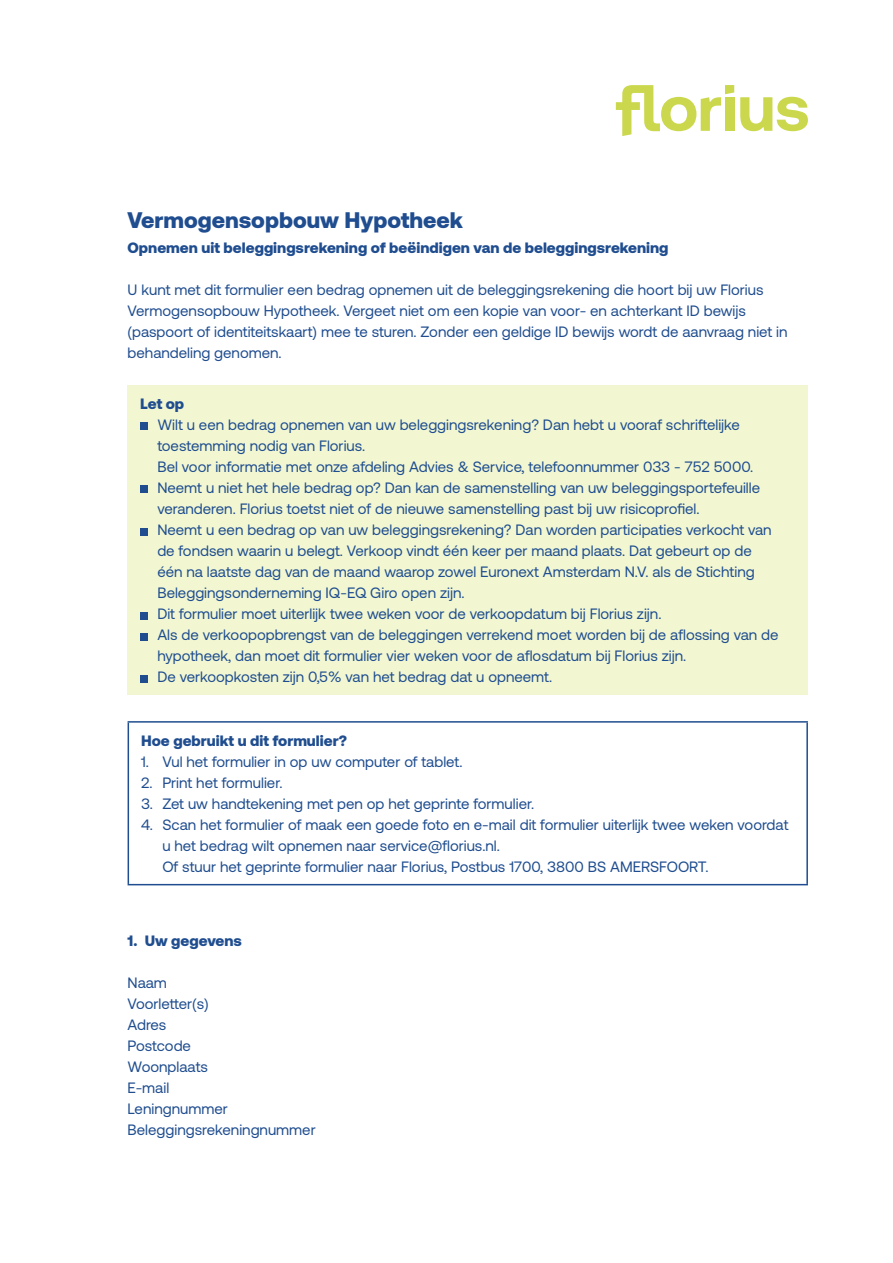
<style>
.page{position:relative;width:893px;height:1263px;background:#fff}
.page>*{position:absolute;margin:0;border:0;box-sizing:border-box;transform-origin:0 0}
.t1{font:900 22.5px "Aeonik";color:#1f4d8f}
.t2{font:15px/21px "Aeonik";color:#1f4d8f}
.t3{font:900 15px "Aeonik";color:#1f4d8f}
</style>
<div class="page">
<div style="left:128px;top:385px;width:680px;height:310px;background:#f2f7d2"></div>
<div style="left:140px;top:423px;width:8px;height:7px;background:#1f4d8f"></div>
<div style="left:140px;top:486px;width:8px;height:7px;background:#1f4d8f"></div>
<div style="left:140px;top:528px;width:8px;height:7px;background:#1f4d8f"></div>
<div style="left:140px;top:612px;width:8px;height:7px;background:#1f4d8f"></div>
<div style="left:140px;top:633px;width:8px;height:7px;background:#1f4d8f"></div>
<div style="left:140px;top:675px;width:8px;height:7px;background:#1f4d8f"></div>
<hr style="left:128px;top:721px;width:680px;height:2px;background:#1f4d8f">
<hr style="left:128px;top:723px;width:1px;height:161px;background:#1f4d8f">
<hr style="left:806px;top:723px;width:2px;height:161px;background:#1f4d8f">
<hr style="left:128px;top:884px;width:680px;height:1px;background:#1f4d8f">
<svg style="left:740px;top:97px;width:68px;height:34px"></svg>
<svg style="left:616px;top:85px;width:118px;height:51px"></svg>
<h1 class="t1" style="left:128px;top:207px;width:337px">Vermogensopbouw Hypotheek</h1>
<p class="t3" style="left:128px;top:239px;width:542px">Opnemen uit beleggingsrekening of beëindigen van de beleggingsrekening</p>
<p class="t2" style="left:128px;top:279px;width:662px">U kunt met dit formulier een bedrag opnemen uit de beleggingsrekening die hoort bij uw Florius Vermogensopbouw Hypotheek. Vergeet niet om een kopie van voor- en achterkant ID bewijs (paspoort of identiteitskaart) mee te sturen. Zonder een geldige ID bewijs wordt de aanvraag niet in behandeling genomen.</p>
<p class="t3" style="left:140px;top:395px;width:45px">Let op</p>
<p class="t2" style="left:157px;top:414px;width:623px">Wilt u een bedrag opnemen van uw beleggingsrekening? Dan hebt u vooraf schriftelijke toestemming nodig van Florius.<br>Bel voor informatie met onze afdeling Advies &amp; Service, telefoonnummer 033 - 752 5000.<br>Neemt u niet het hele bedrag op? Dan kan de samenstelling van uw beleggingsportefeuille veranderen. Florius toetst niet of de nieuwe samenstelling past bij uw risicoprofiel.<br>Neemt u een bedrag op van uw beleggingsrekening? Dan worden participaties verkocht van de fondsen waarin u belegt. Verkoop vindt één keer per maand plaats. Dat gebeurt op de één na laatste dag van de maand waarop zowel Euronext Amsterdam N.V. als de Stichting Beleggingsonderneming IQ-EQ Giro open zijn.<br>Dit formulier moet uiterlijk twee weken voor de verkoopdatum bij Florius zijn.<br>Als de verkoopopbrengst van de beleggingen verrekend moet worden bij de aflossing van de hypotheek, dan moet dit formulier vier weken voor de aflosdatum bij Florius zijn.<br>De verkoopkosten zijn 0,5% van het bedrag dat u opneemt.</p>
<p class="t3" style="left:141px;top:732px;width:207px">Hoe gebruikt u dit formulier?</p>
<p class="t2" style="left:141px;top:751px;width:323px">1. Vul het formulier in op uw computer of tablet.</p>
<p class="t2" style="left:141px;top:772px;width:143px">2. Print het formulier.</p>
<p class="t2" style="left:141px;top:793px;width:395px">3. Zet uw handtekening met pen op het geprinte formulier.</p>
<p class="t2" style="left:162px;top:814px;width:628px;text-indent:-21px">4. Scan het formulier of maak een goede foto en e-mail dit formulier uiterlijk twee weken voordat u het bedrag wilt opnemen naar service@florius.nl.<br>Of stuur het geprinte formulier naar Florius, Postbus 1700, 3800 BS AMERSFOORT.</p>
<p class="t3" style="left:128px;top:932px;width:116px">1. Uw gegevens</p>
<p class="t2" style="left:128px;top:972px;width:190px">Naam<br>Voorletter(s)<br>Adres<br>Postcode<br>Woonplaats<br>E-mail<br>Leningnummer<br>Beleggingsrekeningnummer</p>
</div>
